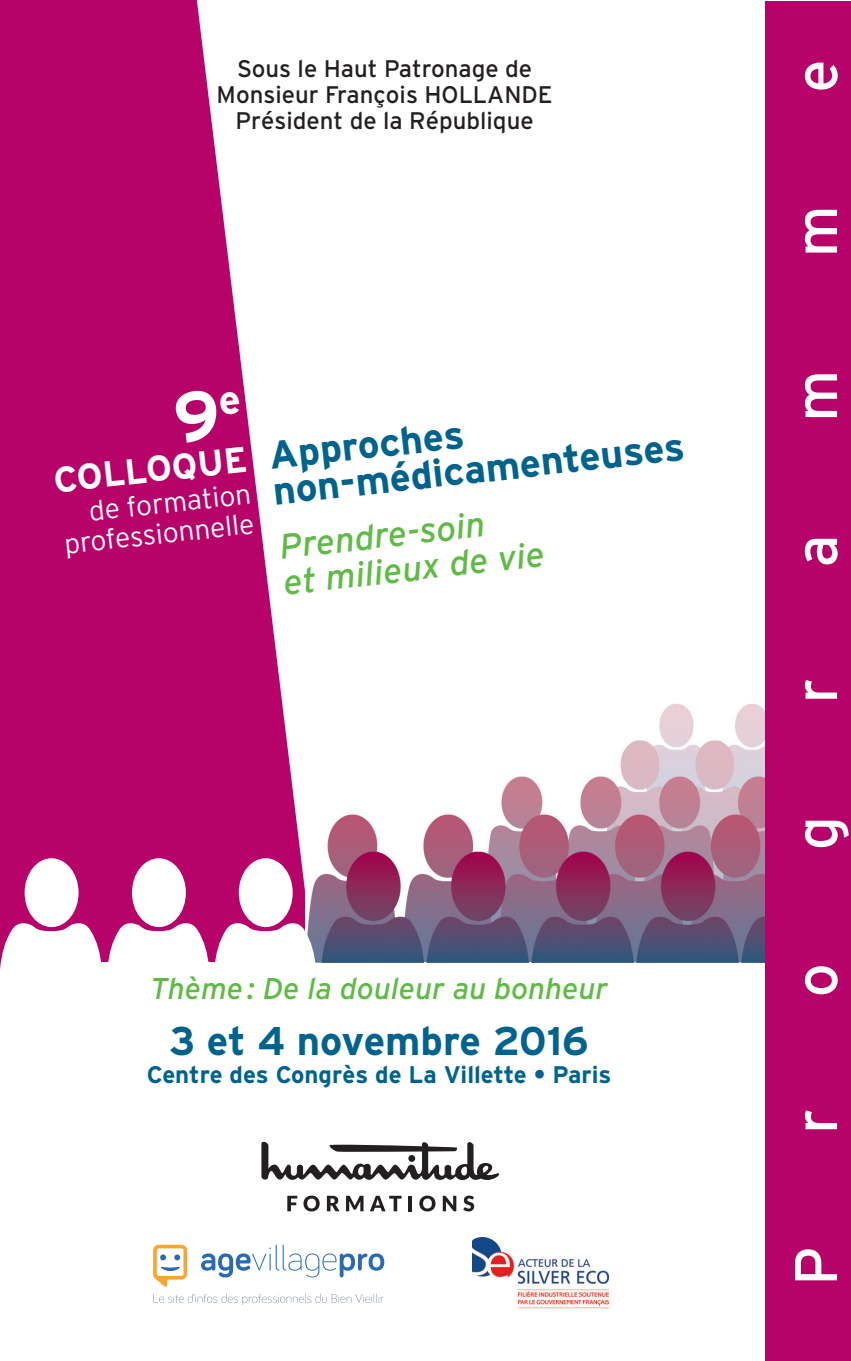
<style>
.page{position:relative;width:851px;height:1361px;background:#fff}
.page>*{position:absolute;margin:0;border:0;box-sizing:border-box;transform-origin:0 0}
.t1{font:60px "Interstate";color:#fff}
.t2{font:700 40px "Interstate";color:#00638e}
.t3{font:700 39px/35.6px "Interstate";color:#00638e}
.t4{font:700 36px "Interstate";color:#fff}
.t5{font:italic 35px/36px "Interstate";color:#60bb46}
.t6{font:italic 30px "Interstate";color:#60bb46}
.t7{font:300 28px/30px "Interstate";color:#fff;text-align:right}
.t8{font:24px/26px "Interstate";color:#231f20;text-align:center}
.t9{font:700 24px "Interstate";color:#00638e}
</style>
<div class="page">
<svg style="left:0;top:0;width:305px;height:920px;fill:#b70369"></svg>
<img style="left:473px;top:1237px;width:136px;height:71px">
<img style="left:308px;top:704px;width:457px;height:259px">
<div style="left:239px;top:858px;width:54px;height:69px;background:#fff;border-radius:50%"></div>
<div style="left:132px;top:858px;width:54px;height:69px;background:#fff;border-radius:50%"></div>
<div style="left:25px;top:858px;width:54px;height:69px;background:#fff;border-radius:50%"></div>
<svg style="left:0;top:920px;width:316px;height:49px"></svg>
<svg style="left:153px;top:1293px;width:173px;height:12px"></svg>
<svg style="left:332px;top:1293px;width:51px;height:9px"></svg>
<svg style="left:201px;top:1244px;width:183px;height:33px"></svg>
<svg style="left:153px;top:1244px;width:34px;height:42px"></svg>
<svg style="left:261px;top:1142px;width:238px;height:38px"></svg>
<svg style="left:287px;top:1195px;width:10px;height:16px"></svg>
<svg style="left:303px;top:1195px;width:16px;height:16px"></svg>
<svg style="left:327px;top:1195px;width:12px;height:16px"></svg>
<svg style="left:346px;top:1195px;width:17px;height:16px"></svg>
<svg style="left:370px;top:1195px;width:31px;height:16px"></svg>
<hr style="left:408px;top:1195px;width:4px;height:16px;background:#231f20">
<svg style="left:419px;top:1195px;width:16px;height:16px"></svg>
<svg style="left:442px;top:1195px;width:14px;height:16px"></svg>
<svg style="left:463px;top:1195px;width:11px;height:16px"></svg>
<div style="left:765px;top:2px;width:85px;height:1359px;background:#b70369"></div>
<div style="left:174px;top:389px;width:66px;height:54px;background:#b70369"></div>
<p class="t8" style="left:216px;top:57px;width:337px">Sous le Haut Patronage de<br>Monsieur François HOLLANDE<br>Président de la République</p>
<h3 class="t4" style="left:52px;top:466px;width:196px;rotate:-6deg">COLLOQUE</h3>
<p class="t7" style="left:60px;top:499px;width:192px;rotate:-6deg">de formation professionnelle</p>
<h3 class="t3" style="left:267px;top:440px;width:416px;rotate:-6deg">Approches non-médicamenteuses</h3>
<h3 class="t5" style="left:278px;top:528px;width:264px;rotate:-6deg">Prendre-soin<br>et milieux de vie</h3>
<p class="t6" style="left:150px;top:971px;width:459px">Thème : De la douleur au bonheur</p>
<h2 class="t2" style="left:169px;top:1026px;width:421px">3 et 4 novembre 2016</h2>
<p class="t9" style="left:147px;top:1065px;width:466px">Centre des Congrès de La Villette • Paris</p>
<h1 class="t1" style="left:793px;top:93px;width:35px;rotate:-90deg">e</h1>
<h1 class="t1" style="left:793px;top:257px;width:53px;rotate:-90deg">m</h1>
<h1 class="t1" style="left:793px;top:422px;width:53px;rotate:-90deg">m</h1>
<h1 class="t1" style="left:793px;top:567px;width:34px;rotate:-90deg">a</h1>
<h1 class="t1" style="left:793px;top:703px;width:27px;rotate:-90deg">r</h1>
<h1 class="t1" style="left:793px;top:850px;width:36px;rotate:-90deg">g</h1>
<h1 class="t1" style="left:793px;top:997px;width:36px;rotate:-90deg">o</h1>
<h1 class="t1" style="left:793px;top:1133px;width:27px;rotate:-90deg">r</h1>
<h1 class="t1" style="left:793px;top:1285px;width:41px;rotate:-90deg">P</h1>
</div>
